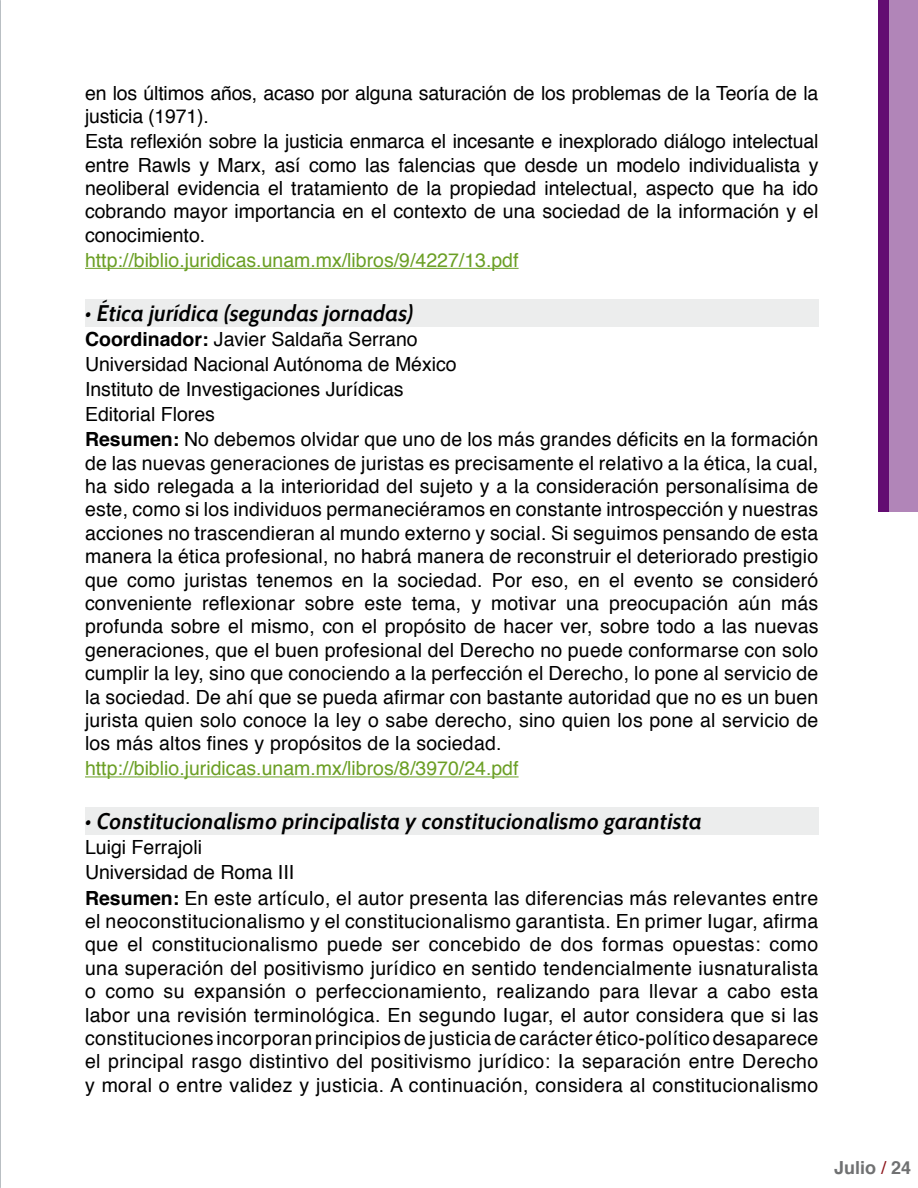
<style>
.page{position:relative;width:918px;height:1188px;background:#fff}
.page>*{position:absolute;margin:0;border:0;box-sizing:border-box;transform-origin:0 0}
.t1{font:italic 600 22.5px "Cabin";color:#000}
.t2{font:19.5px/23.9px "Helvetica";letter-spacing:.01em;color:#000}
.t3{font:19.5px "Helvetica";color:#6b9f25}
.t4{font:700 18px "Helvetica";color:#707172}
.s1{font-weight:700}
.s2{font-weight:400;color:#8d141a}
</style>
<div class="page">
<hr style="left:0;top:0;width:1px;height:1188px;background:#a3abb0">
<div style="left:888px;top:0;width:30px;height:512px;background:#b185b8"></div>
<div style="left:878px;top:0;width:10px;height:512px;background:#630c72"></div>
<hr style="left:85px;top:268px;width:434px;height:1px;background:#6b9f25">
<div style="left:85px;top:299px;width:734px;height:27px;background:#eceded"></div>
<hr style="left:85px;top:776px;width:434px;height:1px;background:#6b9f25">
<div style="left:85px;top:808px;width:734px;height:27px;background:#eceded"></div>
<p class="t2" style="left:85px;top:82px;width:735px">en los últimos años, acaso por alguna saturación de los problemas de la Teoría de la justicia (1971).<br>Esta reflexión sobre la justicia enmarca el incesante e inexplorado diálogo intelectual entre Rawls y Marx, así como las falencias que desde un modelo individualista y neoliberal evidencia el tratamiento de la propiedad intelectual, aspecto que ha ido cobrando mayor importancia en el contexto de una sociedad de la información y el conocimiento.</p>
<p class="t3" style="left:85px;top:245px;width:435px">http://biblio.juridicas.unam.mx/libros/9/4227/13.pdf</p>
<p class="t1" style="left:85px;top:299px;width:330px">• Ética jurídica (segundas jornadas)</p>
<p class="t2" style="left:85px;top:328px;width:735px"><span class="s1">Coordinador:</span> Javier Saldaña Serrano<br>Universidad Nacional Autónoma de México<br>Instituto de Investigaciones Jurídicas<br>Editorial Flores<br><span class="s1">Resumen:</span> No debemos olvidar que uno de los más grandes déficits en la formación de las nuevas generaciones de juristas es precisamente el relativo a la ética, la cual, ha sido relegada a la interioridad del sujeto y a la consideración personalísima de este, como si los individuos permaneciéramos en constante introspección y nuestras acciones no trascendieran al mundo externo y social. Si seguimos pensando de esta manera la ética profesional, no habrá manera de reconstruir el deteriorado prestigio que como juristas tenemos en la sociedad. Por eso, en el evento se consideró conveniente reflexionar sobre este tema, y motivar una preocupación aún más profunda sobre el mismo, con el propósito de hacer ver, sobre todo a las nuevas generaciones, que el buen profesional del Derecho no puede conformarse con solo cumplir la ley, sino que conociendo a la perfección el Derecho, lo pone al servicio de la sociedad. De ahí que se pueda afirmar con bastante autoridad que no es un buen jurista quien solo conoce la ley o sabe derecho, sino quien los pone al servicio de los más altos fines y propósitos de la sociedad.</p>
<p class="t3" style="left:85px;top:754px;width:435px">http://biblio.juridicas.unam.mx/libros/8/3970/24.pdf</p>
<p class="t1" style="left:85px;top:808px;width:619px">• Constitucionalismo principalista y constitucionalismo garantista</p>
<p class="t2" style="left:85px;top:836px;width:735px">Luigi Ferrajoli<br>Universidad de Roma III<br><span class="s1">Resumen:</span> En este artículo, el autor presenta las diferencias más relevantes entre el neoconstitucionalismo y el constitucionalismo garantista. En primer Iugar, afirma que el constitucionalismo puede ser concebido de dos formas opuestas: como una superación del positivismo jurídico en sentido tendencialmente iusnaturalista o como su expansión o perfeccionamiento, realizando para llevar a cabo esta labor una revisión terminológica. En segundo Iugar, el autor considera que si las constituciones incorporan principios de justicia de carácter ético-político desaparece el principal rasgo distintivo del positivismo jurídico: Ia separación entre Derecho y moral o entre validez y justicia. A continuación, considera al constitucionalismo</p>
<p class="t4" style="left:834px;top:1153px;width:79px">Julio <span class="s2">/</span> 24</p>
</div>
